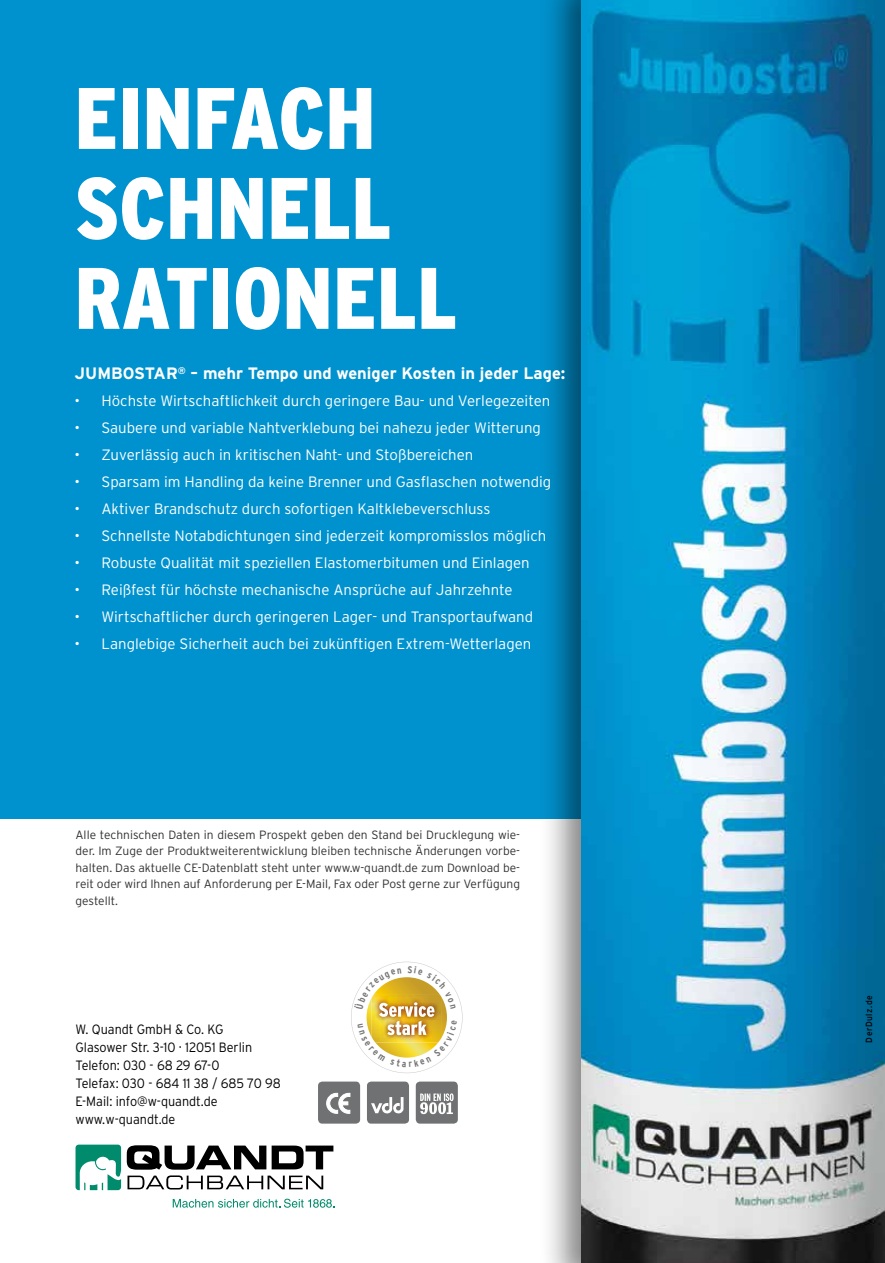
<style>
.page{position:relative;width:885px;height:1263px;background:#fff}
.page>*{position:absolute;margin:0;border:0;box-sizing:border-box;transform-origin:0 0}
.t1{font:900 condensed 87px/90px "Interstate Plus";color:#fff}
.t2{font:700 16.5px "Interstate Plus";color:#fff}
.t3{font:300 15px "Interstate Plus";color:#fff}
.t4{font:300 13.5px/18px "Interstate Plus";color:#000;scale:.94 1}
.t5{font:300 12px/16.5px "Interstate Plus";color:#313133;text-align:justify}
.t6{font:9px "Interstate Plus";letter-spacing:.06em;color:#000;scale:.94 1}
</style>
<div class="page">
<div style="left:0;top:0;width:884px;height:819px;background:#0092ce"></div>
<div style="left:538px;top:0;width:346px;height:1263px;background:#000;opacity:.5"></div>
<img style="left:581px;top:0;width:303px;height:1263px">
<svg style="left:127px;top:1145px;width:206px;height:44px"></svg>
<svg style="left:173px;top:1199px;width:161px;height:9px"></svg>
<svg style="left:75px;top:1144px;width:46px;height:46px"></svg>
<div style="left:367px;top:1081px;width:42px;height:42px;background:#707172;border-radius:4px"></div>
<div style="left:318px;top:1081px;width:42px;height:42px;background:#707172;border-radius:4px"></div>
<svg style="left:326px;top:1093px;width:24px;height:20px"></svg>
<svg style="left:371px;top:1097px;width:32px;height:17px"></svg>
<div style="left:416px;top:1081px;width:42px;height:42px;background:#707172;border-radius:4px"></div>
<svg style="left:420px;top:1093px;width:33px;height:21px"></svg>
<svg style="left:351px;top:962px;width:111px;height:111px"></svg>
<h1 class="t1" style="left:74px;top:73px;width:384px">EINFACH<br>SCHNELL<br>RATIONELL</h1>
<p class="t2" style="left:74px;top:364px;width:492px">JUMBOSTAR<sup>®</sup> – mehr Tempo und weniger Kosten in jeder Lage:</p>
<p class="t3" style="left:74px;top:393px;width:477px">• Höchste Wirtschaftlichkeit durch geringere Bau- und Verlegezeiten</p>
<p class="t3" style="left:74px;top:420px;width:468px">• Saubere und variable Nahtverklebung bei nahezu jeder Witterung</p>
<p class="t3" style="left:74px;top:447px;width:400px">• Zuverlässig auch in kritischen Naht- und Stoßbereichen</p>
<p class="t3" style="left:74px;top:474px;width:478px">• Sparsam im Handling da keine Brenner und Gasflaschen notwendig</p>
<p class="t3" style="left:74px;top:501px;width:417px">• Aktiver Brandschutz durch sofortigen Kaltklebeverschluss</p>
<p class="t3" style="left:74px;top:528px;width:473px">• Schnellste Notabdichtungen sind jederzeit kompromisslos möglich</p>
<p class="t3" style="left:74px;top:555px;width:457px">• Robuste Qualität mit speziellen Elastomerbitumen und Einlagen</p>
<p class="t3" style="left:74px;top:582px;width:439px">• Reißfest für höchste mechanische Ansprüche auf Jahrzehnte</p>
<p class="t3" style="left:74px;top:609px;width:460px">• Wirtschaftlicher durch geringeren Lager- und Transportaufwand</p>
<p class="t3" style="left:74px;top:636px;width:458px">• Langlebige Sicherheit auch bei zukünftigen Extrem-Wetterlagen</p>
<p class="t5" style="left:75px;top:826px;width:446px">Alle technischen Daten in diesem Prospekt geben den Stand bei Drucklegung wie&shy;der. Im Zuge der Produktweiterentwicklung bleiben technische Änderungen vorbe&shy;halten. Das aktuelle CE-Datenblatt steht unter www.w-quandt.de zum Download be&shy;reit oder wird Ihnen auf Anforderung per E-Mail, Fax oder Post gerne zur Verfügung gestellt.</p>
<p class="t4" style="left:75px;top:1020px;width:220px">W. Quandt GmbH &amp; Co. KG<br>Glasower Str. 3-10 · 12051 Berlin<br>Telefon: 030 - 68 29 67-0<br>Telefax: 030 - 684 11 38 / 685 70 98<br>E-Mail: info@w-quandt.de www.w-quandt.de</p>
<p class="t6" style="left:863px;top:1042px;width:52px;rotate:-90deg">DerDulz.de</p>
</div>
